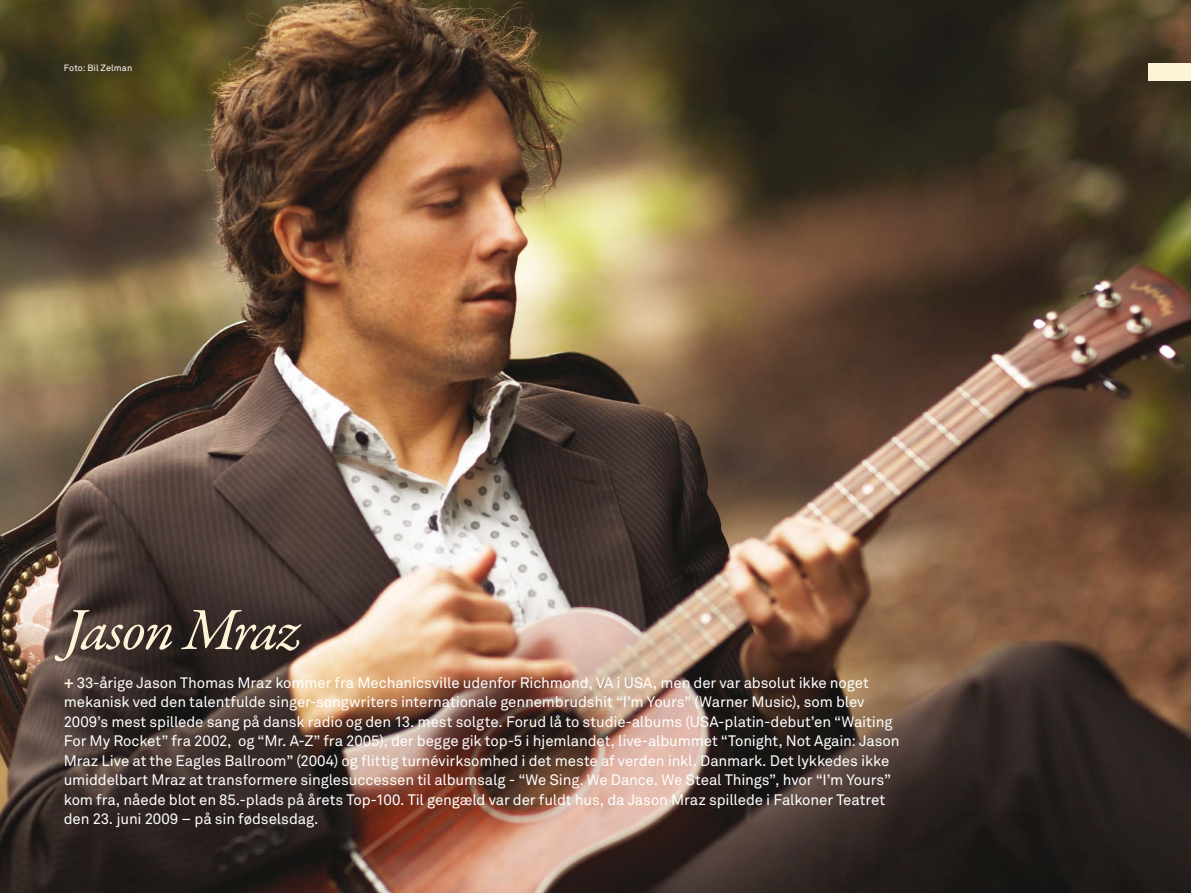
<style>
.page{position:relative;width:1191px;height:893px;background:#fff}
.page>*{position:absolute;margin:0;border:0;box-sizing:border-box;transform-origin:0 0}
.t1{font:italic 60px "Garamond Premr Pro";letter-spacing:-.03em;color:#fff3d7}
.t2{font:15px/19.5px "Akkurat";letter-spacing:-.01em;color:#fff}
.t3{font:9px "Akkurat";letter-spacing:.01em;color:#fff}
.s1{font-weight:700;color:#fff3d7}
</style>
<div class="page">
<img style="left:0;top:0;width:1191px;height:893px">
<div style="left:1148px;top:64px;width:43px;height:17px;background:#fff3d7"></div>
<p class="t3" style="left:64px;top:62px;width:70px">Foto: Bil Zelman</p>
<h1 class="t1" style="left:64px;top:592px;width:239px">Jason Mraz</h1>
<p class="t2" style="left:64px;top:673px;width:837px"><span class="s1">+</span> 33-årige Jason Thomas Mraz kommer fra Mechanicsville udenfor Richmond, VA i USA, men der var absolut ikke noget mekanisk ved den talentfulde singer-songwriters internationale gennembrudshit “I’m Yours” (Warner Music), som blev 2009’s mest spillede sang på dansk radio og den 13. mest solgte. Forud lå to studie-albums (USA-platin-debut’en “Waiting For My Rocket” fra 2002, og “Mr. A-Z” fra 2005), der begge gik top-5 i hjemlandet, live-albummet “Tonight, Not Again: Jason Mraz Live at the Eagles Ballroom” (2004) og flittig turnévirksomhed i det meste af verden inkl. Danmark. Det lykkedes ikke umiddelbart Mraz at transformere singlesuccessen til albumsalg - “We Sing. We Dance. We Steal Things”, hvor “I’m Yours” kom fra, nåede blot en 85.-plads på årets Top-100. Til gengæld var der fuldt hus, da Jason Mraz spillede i Falkoner Teatret den 23. juni 2009 – på sin fødselsdag.</p>
</div>
